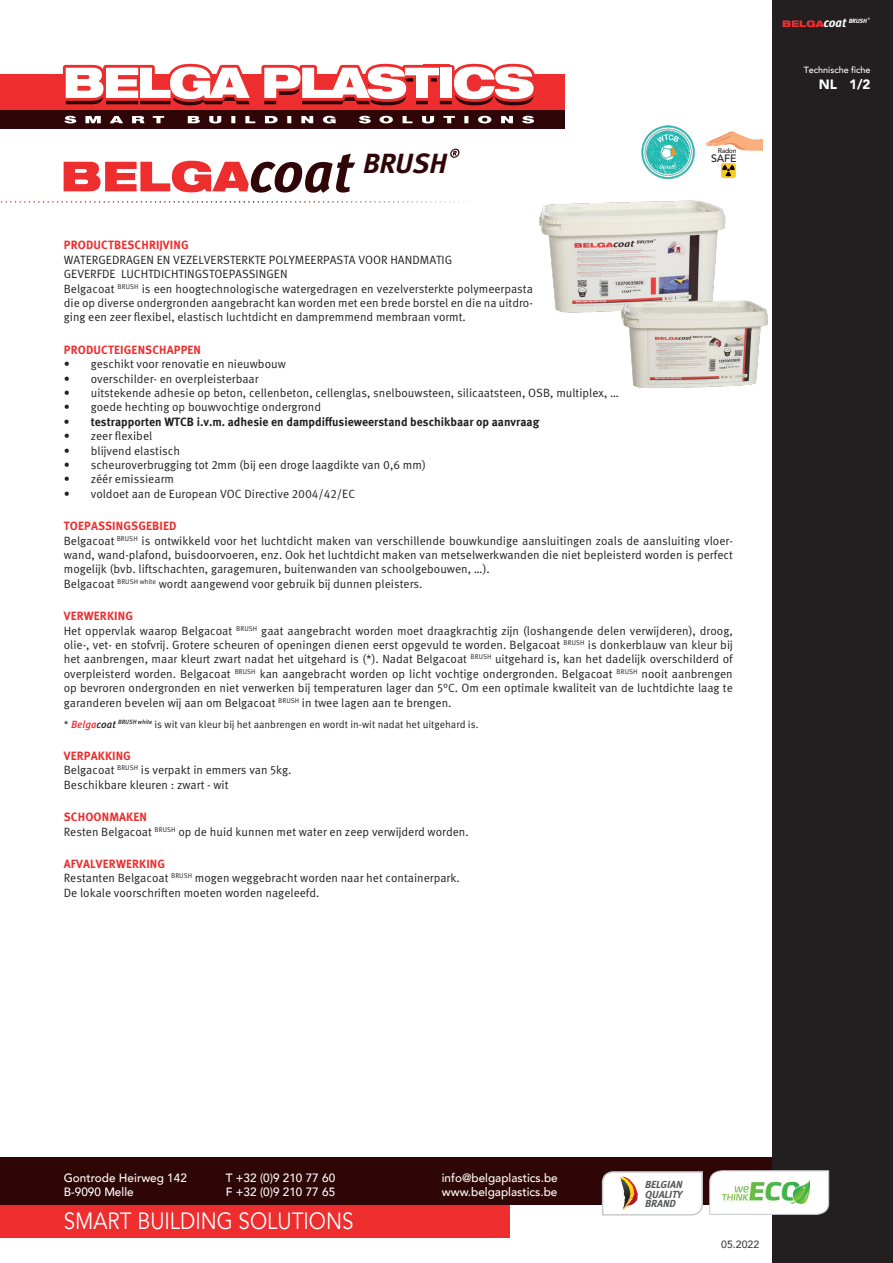
<style>
.page{position:relative;width:893px;height:1263px;background:#fff}
.page>*{position:absolute;margin:0;border:0;box-sizing:border-box;transform-origin:0 0}
.t1{font:italic 700 27.75px "Meta Pro";letter-spacing:-.01em;color:#2f0508}
.t2{font:23.55px "Avenir";color:#fff;scale:.88 1}
.t3{font:900 13.5px "Avenir";color:#fff}
.t4{font:12px/14.4px "Meta Pro";color:#231f20;text-align:justify}
.t5{font:700 12px "Meta Pro";letter-spacing:.01em;color:#ee2d2e}
.t6{font:500 12px "Avenir";color:#fff}
.t7{font:700 12px "Meta Pro";color:#231f20}
.t8{font:500 10.65px "Avenir";color:#231f20}
.t9{font:10.5px "Meta Pro";color:#231f20}
.t10{font:500 10.5px "Avenir";color:#3e3e3f}
.t11{font:italic 700 10.2px/9.3px "Meta";color:#57585a;text-align:justify}
.t12{font:500 9px "Avenir";color:#fff}
.t13{font:500 6.75px "Avenir";letter-spacing:-.04em;color:#231f20}
.t14{font:italic 700 6.15px "Meta Pro";letter-spacing:-.01em;color:#fff}
.s1{font-size:57.3px}
.s2{font-weight:500;font-style:italic;color:#ee2d2e}
.s3{font-weight:500;font-style:italic}
.s4{font-size:12.6px}
</style>
<div class="page">
<div style="left:0;top:1157px;width:778px;height:48px;background:#2f0606"></div>
<div style="left:772px;top:0;width:121px;height:1263px;background:#231f20"></div>
<div style="left:0;top:1205px;width:510px;height:32px;background:#ee2d2e"></div>
<div style="left:0;top:74px;width:565px;height:36px;background:#ee2d2e"></div>
<div style="left:0;top:110px;width:565px;height:19px;background:#2f0508"></div>
<svg style="left:63px;top:64px;width:472px;height:41px"></svg>
<svg style="left:64px;top:116px;width:470px;height:7px"></svg>
<svg style="left:64px;top:161px;width:185px;height:31px"></svg>
<svg style="left:450px;top:149px;width:10px;height:9px"></svg>
<svg style="left:0;top:201px;width:469px;height:2px"></svg>
<svg style="left:601px;top:1170px;width:229px;height:46px"></svg>
<img style="left:723px;top:1180px;width:87px;height:24px">
<svg style="left:783px;top:20px;width:40px;height:7px"></svg>
<img style="left:539px;top:200px;width:187px;height:113px">
<img style="left:641px;top:125px;width:54px;height:54px">
<img style="left:609px;top:286px;width:159px;height:102px">
<svg style="left:721px;top:163px;width:15px;height:15px"></svg>
<img style="left:706px;top:131px;width:56px;height:20px">
<p class="t1" style="left:249px;top:146px;width:200px"><span class="s1">coat</span> BRUSH</p>
<p class="t13" style="left:718px;top:145px;width:20px">Radon</p>
<p class="t8" style="left:711px;top:149px;width:27px">SAFE</p>
<p class="t5" style="left:64px;top:238px;width:126px">PRODUCTBESCHRIJVING</p>
<p class="t4" style="left:64px;top:253px;width:390px">WATERGEDRAGEN EN VEZELVERSTERKTE POLYMEERPASTA VOOR HANDMATIG</p>
<p class="t4" style="left:64px;top:267px;width:225px">GEVERFDE LUCHTDICHTINGSTOEPASSINGEN</p>
<p class="t4" style="left:64px;top:281px;width:471px">Belgacoat <sup>BRUSH</sup> is een hoogtechnologische watergedragen en vezelversterkte polymeerpasta die op diverse ondergronden aangebracht kan worden met een brede borstel en die na uitdro&shy;ging een zeer flexibel, elastisch luchtdicht en dampremmend membraan vormt.</p>
<p class="t5" style="left:64px;top:342px;width:139px">PRODUCTEIGENSCHAPPEN</p>
<p class="t4" style="left:64px;top:357px;width:224px">• geschikt voor renovatie en nieuwbouw</p>
<p class="t4" style="left:64px;top:371px;width:196px">• overschilder- en overpleisterbaar</p>
<p class="t4" style="left:64px;top:386px;width:557px">• uitstekende adhesie op beton, cellenbeton, cellenglas, snelbouwsteen, silicaatsteen, OSB, multiplex, …</p>
<p class="t4" style="left:64px;top:400px;width:259px">• goede hechting op bouwvochtige ondergrond</p>
<p class="t7" style="left:64px;top:414px;width:477px">• testrapporten WTCB i.v.m. adhesie en dampdiffusieweerstand beschikbaar op aanvraag</p>
<p class="t4" style="left:64px;top:429px;width:90px">• zeer flexibel</p>
<p class="t4" style="left:64px;top:443px;width:118px">• blijvend elastisch</p>
<p class="t4" style="left:64px;top:458px;width:364px">• scheuroverbrugging tot 2mm (bij een droge laagdikte van 0,6 mm)</p>
<p class="t4" style="left:64px;top:472px;width:112px">• zéér emissiearm</p>
<p class="t4" style="left:64px;top:487px;width:293px">• voldoet aan de European VOC Directive 2004/42/EC</p>
<p class="t5" style="left:64px;top:518px;width:114px">TOEPASSINGSGEBIED</p>
<p class="t4" style="left:64px;top:533px;width:671px">Belgacoat <sup>BRUSH</sup> is ontwikkeld voor het luchtdicht maken van verschillende bouwkundige aansluitingen zoals de aansluiting vloer&shy;wand, wand-plafond, buisdoorvoeren, enz. Ook het luchtdicht maken van metselwerkwanden die niet bepleisterd worden is perfect mogelijk (bvb. liftschachten, garagemuren, buitenwanden van schoolgebouwen, …).</p>
<p class="t4" style="left:64px;top:577px;width:360px">Belgacoat <sup>BRUSH</sup> <sup>white</sup> wordt aangewend voor gebruik bij dunnen pleisters.</p>
<p class="t5" style="left:64px;top:608px;width:71px">VERWERKING</p>
<p class="t4" style="left:64px;top:623px;width:670px">Het oppervlak waarop Belgacoat <sup>BRUSH</sup> gaat aangebracht worden moet draagkrachtig zijn (loshangende delen verwijderen), droog, olie-, vet- en stofvrij. Grotere scheuren of openingen dienen eerst opgevuld te worden. Belgacoat <sup>BRUSH</sup> is donkerblauw van kleur bij het aanbrengen, maar kleurt zwart nadat het uitgehard is (*). Nadat Belgacoat <sup>BRUSH</sup> uitgehard is, kan het dadelijk overschilderd of overpleisterd worden. Belgacoat <sup>BRUSH</sup> kan aangebracht worden op licht vochtige ondergronden. Belgacoat <sup>BRUSH</sup> nooit aanbrengen op bevroren ondergronden en niet verwerken bij temperaturen lager dan 5°C. Om een optimale kwaliteit van de luchtdichte laag te garanderen bevelen wij aan om Belgacoat <sup>BRUSH</sup> in twee lagen aan te brengen.</p>
<p class="t9" style="left:64px;top:717px;width:416px">* <span class="s2">Belga</span><span class="s3">coat</span> <sup>BRUSH</sup> <sup>white</sup> is wit van kleur bij het aanbrengen en wordt in-wit nadat het uitgehard is.</p>
<p class="t5" style="left:64px;top:748px;width:69px">VERPAKKING</p>
<p class="t4" style="left:64px;top:763px;width:229px">Belgacoat <sup>BRUSH</sup> is verpakt in emmers van 5kg.</p>
<p class="t4" style="left:64px;top:778px;width:166px">Beschikbare kleuren : zwart - wit</p>
<p class="t5" style="left:64px;top:809px;width:85px">SCHOONMAKEN</p>
<p class="t4" style="left:64px;top:824px;width:406px">Resten Belgacoat <sup>BRUSH</sup> op de huid kunnen met water en zeep verwijderd worden.</p>
<p class="t5" style="left:64px;top:856px;width:103px">AFVALVERWERKING</p>
<p class="t4" style="left:64px;top:871px;width:398px">Restanten Belgacoat <sup>BRUSH</sup> mogen weggebracht worden naar het containerpark.</p>
<p class="t4" style="left:64px;top:886px;width:257px">De lokale voorschriften moeten worden nageleefd.</p>
<p class="t14" style="left:823px;top:17px;width:45px"><span class="s4">coat</span> BRUSH</p>
<p class="t12" style="left:804px;top:62px;width:68px">Technische fiche</p>
<p class="t3" style="left:819px;top:73px;width:53px">NL 1/2</p>
<p class="t6" style="left:64px;top:1167px;width:125px">Gontrode Heirweg 142</p>
<p class="t6" style="left:226px;top:1167px;width:111px">T +32 (0)9 210 77 60</p>
<p class="t6" style="left:442px;top:1167px;width:117px">info@belgaplastics.be</p>
<p class="t6" style="left:64px;top:1182px;width:71px">B-9090 Melle</p>
<p class="t6" style="left:226px;top:1182px;width:111px">F +32 (0)9 210 77 65</p>
<p class="t6" style="left:442px;top:1182px;width:117px">www.belgaplastics.be</p>
<p class="t2" style="left:64px;top:1206px;width:331px">SMART BUILDING SOLUTIONS</p>
<p class="t11" style="left:645px;top:1180px;width:39px">BELGIAN QUALITY BRAND</p>
<p class="t10" style="left:721px;top:1235px;width:39px">05.2022</p>
</div>
